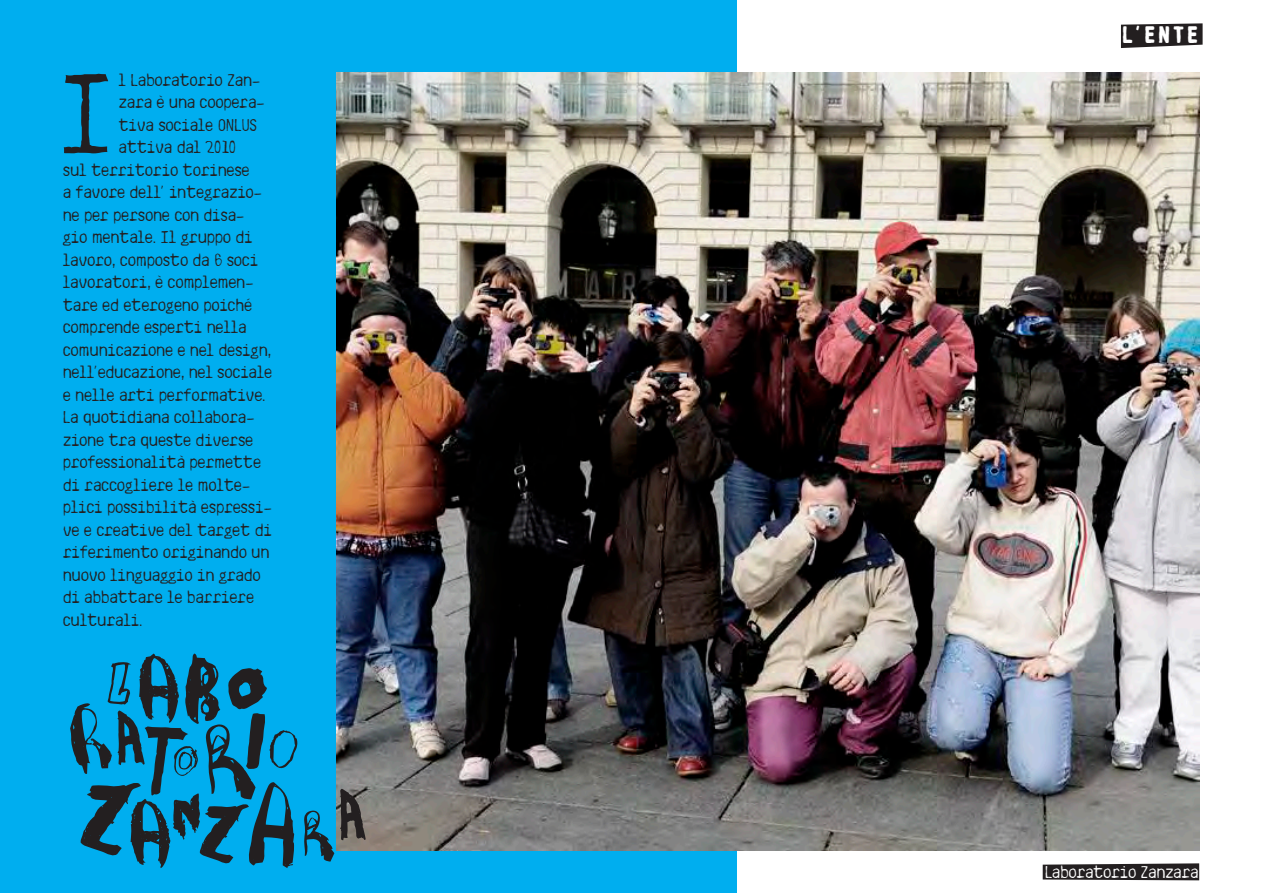
<style>
.page{position:relative;width:1263px;height:893px;background:#fff}
.page>*{position:absolute;margin:0;border:0;box-sizing:border-box;transform-origin:0 0}
.t1{font:300 99px "Zecimamono";color:#231f20}
.t2{font:700 21px "Zecimamono";color:#fff}
.t3{font:300 15px "Zecimamono";letter-spacing:.005em;color:#231f20}
.t4{font:300 15px "Zecimamono";color:#fff}
</style>
<div class="page">
<svg style="left:1043px;top:863px;width:156px;height:17px;background:#312d2e"></svg>
<svg style="left:1121px;top:23px;width:81px;height:25px;background:#3a3637"></svg>
<div style="left:0;top:0;width:736px;height:893px;background:#00aeef"></div>
<img style="left:336px;top:72px;width:863px;height:779px">
<svg style="left:340px;top:789px;width:26px;height:51px"></svg>
<svg style="left:70px;top:653px;width:227px;height:215px"></svg>
<svg style="left:304px;top:811px;width:30px;height:51px"></svg>
<h1 class="t1" style="left:64px;top:60px;width:57px">I</h1>
<p class="t3" style="left:120px;top:72px;width:143px">l Laboratorio Zan-</p>
<p class="t3" style="left:120px;top:94px;width:148px">zara è una coopera-</p>
<p class="t3" style="left:120px;top:117px;width:140px">tiva sociale ONLUS</p>
<p class="t3" style="left:120px;top:139px;width:119px">attiva dal 2010</p>
<p class="t3" style="left:64px;top:162px;width:188px">sul territorio torinese</p>
<p class="t3" style="left:64px;top:184px;width:201px">a favore dell' integrazio-</p>
<p class="t3" style="left:64px;top:207px;width:183px">ne per persone con disa-</p>
<p class="t3" style="left:64px;top:229px;width:191px">gio mentale. Il gruppo di</p>
<p class="t3" style="left:64px;top:252px;width:197px">lavoro, composto da 6 soci</p>
<p class="t3" style="left:64px;top:274px;width:192px">lavoratori, è complemen-</p>
<p class="t3" style="left:64px;top:297px;width:190px">tare ed eterogeno poiché</p>
<p class="t3" style="left:64px;top:319px;width:185px">comprende esperti nella</p>
<p class="t3" style="left:64px;top:342px;width:210px">comunicazione e nel design,</p>
<p class="t3" style="left:64px;top:364px;width:211px">nell'educazione, nel sociale</p>
<p class="t3" style="left:64px;top:387px;width:204px">e nelle arti performative.</p>
<p class="t3" style="left:64px;top:409px;width:193px">La quotidiana collabora-</p>
<p class="t3" style="left:64px;top:432px;width:192px">zione tra queste diverse</p>
<p class="t3" style="left:64px;top:454px;width:199px">professionalità permette</p>
<p class="t3" style="left:64px;top:477px;width:189px">di raccogliere le molte-</p>
<p class="t3" style="left:64px;top:499px;width:210px">plici possibilità espressi-</p>
<p class="t3" style="left:64px;top:522px;width:210px">ve e creative del target di</p>
<p class="t3" style="left:64px;top:544px;width:208px">riferimento originando un</p>
<p class="t3" style="left:64px;top:567px;width:199px">nuovo linguaggio in grado</p>
<p class="t3" style="left:64px;top:589px;width:192px">di abbattare le barriere</p>
<p class="t3" style="left:64px;top:612px;width:81px">culturali.</p>
<h2 class="t2" style="left:1123px;top:23px;width:78px">L'ENTE</h2>
<p class="t4" style="left:1046px;top:863px;width:155px">Laboratorio Zanzara</p>
</div>
